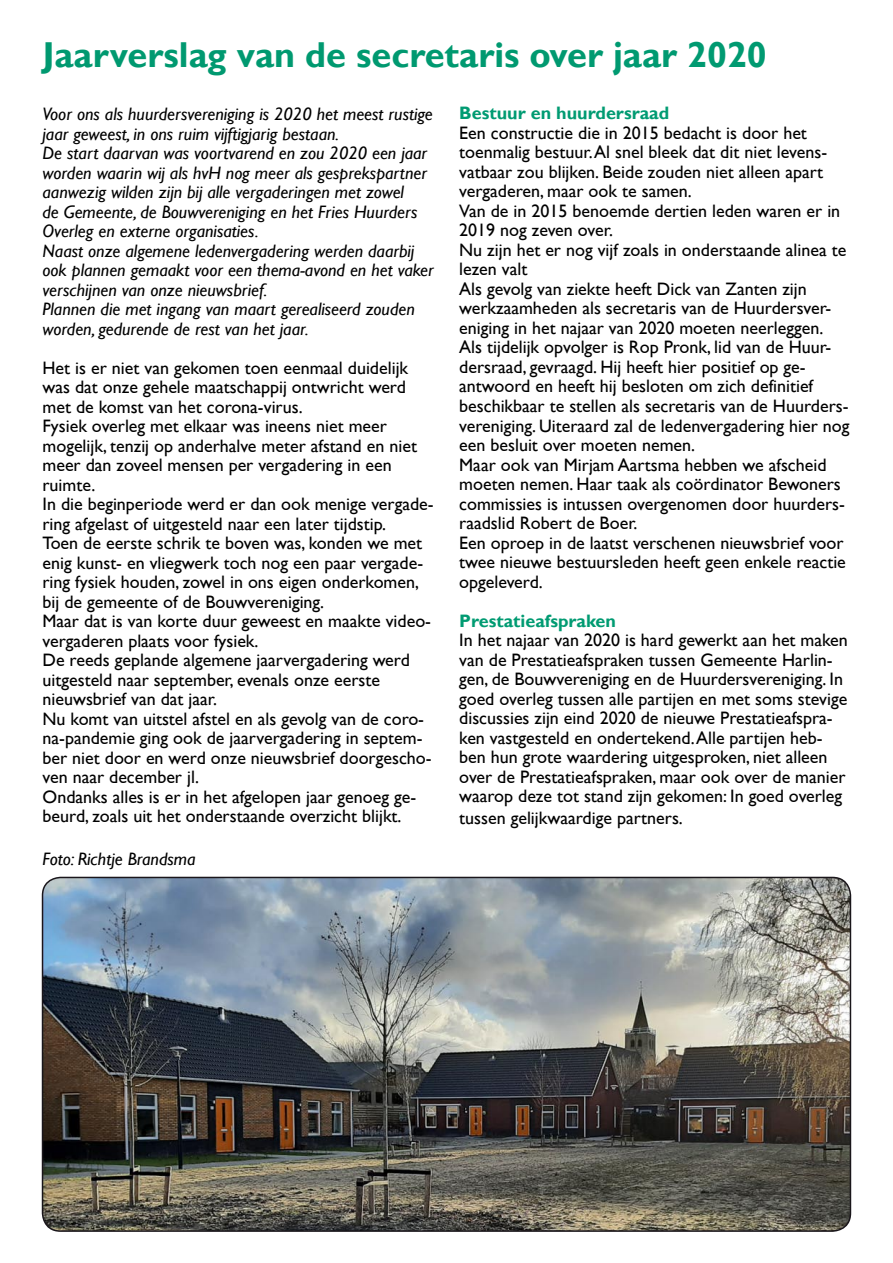
<style>
.page{position:relative;width:893px;height:1263px;background:#fff}
.page>*{position:absolute;margin:0;border:0;box-sizing:border-box;transform-origin:0 0}
.t1{font:700 36px "Gill Sans";color:#009970}
.t2{font:18px/19.5px "Gill Sans";color:#000}
.t3{font:italic 18px/19.5px "Gill Sans";color:#000}
.t4{font:700 18px "Gill Sans";color:#009b72}
.s1{color:#009a71}
</style>
<div class="page">
<img style="left:43px;top:877px;width:807px;height:354px;border-radius:18px">
<div style="left:42px;top:877px;width:809px;height:355px;border:2px solid #1a161b;border-radius:18px"></div>
<h1 class="t1" style="left:43px;top:34px;width:726px">Jaarverslag van de secretaris ove<span class="s1">r jaar 2020</span></h1>
<p class="t3" style="left:43px;top:104px;width:393px">Voor ons als huurdersvereniging is 2020 het meest rustige jaar geweest, in ons ruim vijftigjarig bestaan.<br>De start daarvan was voortvarend en zou 2020 een jaar worden waarin wij als hvH nog meer als gesprekspartner aanwezig wilden zijn bij alle vergaderingen met zowel<br>de Gemeente, de Bouwvereniging en het Fries Huurders Overleg en externe organisaties.<br>Naast onze algemene ledenvergadering werden daarbij ook plannen gemaakt voor een thema-avond en het vaker verschijnen van onze nieuwsbrief.<br>Plannen die met ingang van maart gerealiseerd zouden worden, gedurende de rest van het jaar.</p>
<p class="t2" style="left:43px;top:358px;width:393px">Het is er niet van gekomen toen eenmaal duidelijk was dat onze gehele maatschappij ontwricht werd met de komst van het corona-virus.<br>Fysiek overleg met elkaar was ineens niet meer mogelijk, tenzij op anderhalve meter afstand en niet meer dan zoveel mensen per vergadering in een ruimte.<br>In die beginperiode werd er dan ook menige vergade&shy;ring afgelast of uitgesteld naar een later tijdstip.<br>Toen de eerste schrik te boven was, konden we met enig kunst- en vliegwerk toch nog een paar vergade&shy;ring fysiek houden, zowel in ons eigen onderkomen, bij de gemeente of de Bouwvereniging.<br>Maar dat is van korte duur geweest en maakte video&shy;vergaderen plaats voor fysiek.<br>De reeds geplande algemene jaarvergadering werd uitgesteld naar september, evenals onze eerste nieuwsbrief van dat jaar.<br>Nu komt van uitstel afstel en als gevolg van de coro&shy;na-pandemie ging ook de jaarvergadering in septem&shy;ber niet door en werd onze nieuwsbrief doorgescho&shy;ven naar december jl.<br>Ondanks alles is er in het afgelopen jaar genoeg ge&shy;beurd, zoals uit het onderstaande overzicht blijkt.</p>
<p class="t3" style="left:43px;top:849px;width:155px">Foto: Richtje Brandsma</p>
<p class="t4" style="left:459px;top:103px;width:212px">Bestuur en huurdersraad</p>
<p class="t2" style="left:459px;top:123px;width:392px">Een constructie die in 2015 bedacht is door het toenmalig bestuur. Al snel bleek dat dit niet levens&shy;vatbaar zou blijken. Beide zouden niet alleen apart vergaderen, maar ook te samen.<br>Van de in 2015 benoemde dertien leden waren er in 2019 nog zeven over.<br>Nu zijn het er nog vijf zoals in onderstaande alinea te lezen valt<br>Als gevolg van ziekte heeft Dick van Zanten zijn werkzaamheden als secretaris van de Huurdersver&shy;eniging in het najaar van 2020 moeten neerleggen.<br>Als tijdelijk opvolger is Rop Pronk, lid van de Huur&shy;dersraad, gevraagd. Hij heeft hier positief op ge&shy;antwoord en heeft hij besloten om zich definitief beschikbaar te stellen als secretaris van de Huurders&shy;vereniging. Uiteraard zal de ledenvergadering hier nog een besluit over moeten nemen.<br>Maar ook van Mirjam Aartsma hebben we afscheid moeten nemen. Haar taak als coördinator Bewoners commissies is intussen overgenomen door huurders&shy;raadslid Robert de Boer.<br>Een oproep in de laatst verschenen nieuwsbrief voor twee nieuwe bestuursleden heeft geen enkele reactie opgeleverd.</p>
<p class="t4" style="left:459px;top:610px;width:158px">Prestatieafspraken</p>
<p class="t2" style="left:459px;top:630px;width:390px">In het najaar van 2020 is hard gewerkt aan het maken van de Prestatieafspraken tussen Gemeente Harlin&shy;gen, de Bouwvereniging en de Huurdersvereniging. In goed overleg tussen alle partijen en met soms stevige discussies zijn eind 2020 de nieuwe Prestatieafspra&shy;ken vastgesteld en ondertekend. Alle partijen heb&shy;ben hun grote waardering uitgesproken, niet alleen over de Prestatieafspraken, maar ook over de manier waarop deze tot stand zijn gekomen: In goed overleg</p>
<p class="t2" style="left:459px;top:808px;width:225px">tussen gelijkwaardige partners.</p>
</div>
